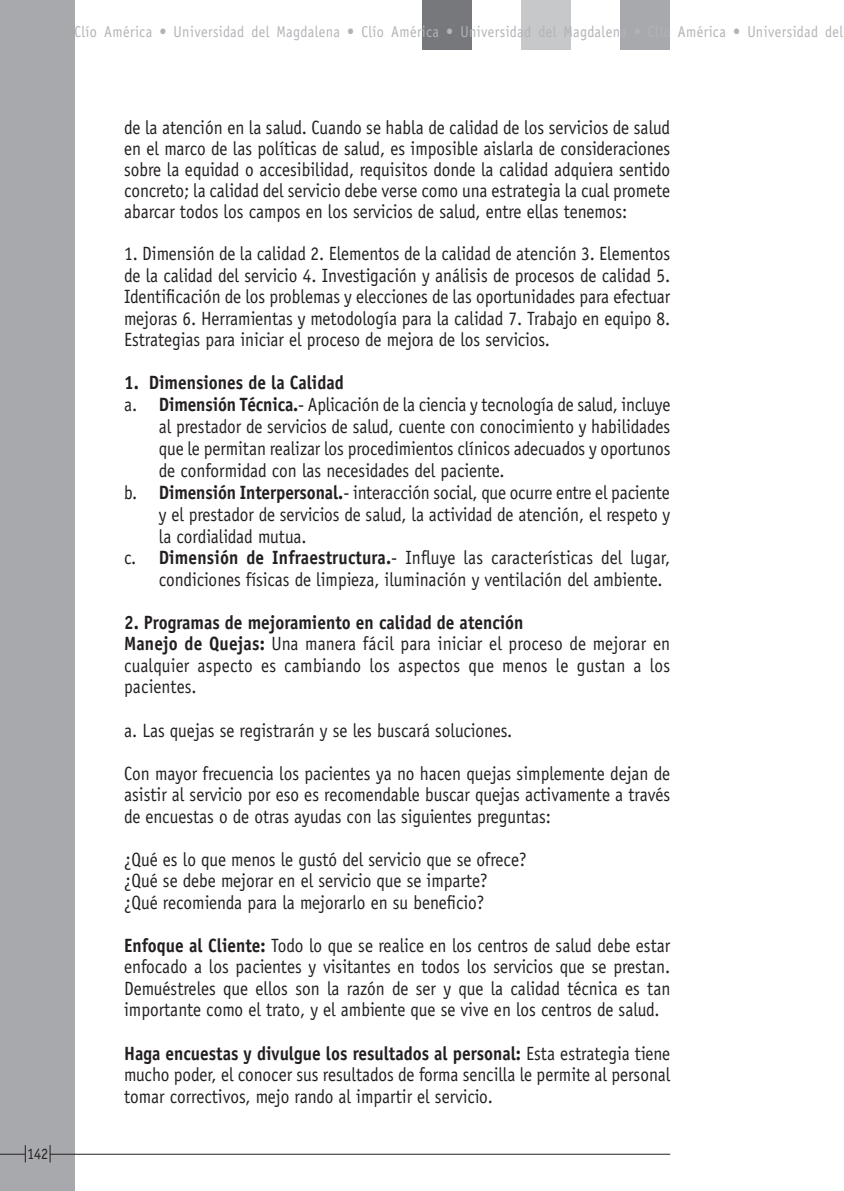
<style>
.page{position:relative;width:844px;height:1191px;background:#fff}
.page>*{position:absolute;margin:0;border:0;box-sizing:border-box;transform-origin:0 0}
.C__de_texto{font:19.25px/21.5px "Officina Sans";color:#231f20;text-align:justify;scale:.9 1}
.Tab{font:19.25px/21.9px "Officina Sans";color:#231f20;text-align:justify;scale:.9 1}
.Tab-2{font:700 19.25px "Officina Sans";color:#231f20;scale:.9 1}
.C__de_texto-2{font:700 19.25px "Officina Sans";color:#231f20;scale:.9 1}
.t1{font:15.75px "Officina Sans";letter-spacing:.03em;color:#b2b3b7;scale:.9 1}
.t2{font:15.75px "Officina Sans";color:#231f20;scale:.9 1}
.s1{font-weight:700}
</style>
<div class="page">
<div style="left:0;top:0;width:74px;height:1191px;background:#a8a9ad"></div>
<hr style="left:50px;top:1153px;width:620px;height:1px;background:#231f20">
<div style="left:422px;top:0;width:49px;height:50px;background:#76787b"></div>
<div style="left:620px;top:0;width:50px;height:50px;background:#a8a9ad"></div>
<div style="left:521px;top:0;width:49px;height:50px;background:#c7c8ca"></div>
<svg style="left:50px;top:1145px;width:1px;height:17px"></svg>
<svg style="left:0;top:1145px;width:26px;height:17px"></svg>
<p class="t1" style="left:74px;top:22px;width:855px">Clío América • Universidad del Magdalena • Clío América • Universidad del Magdalena • Clío América • Universidad del</p>
<p class="t2" style="left:27px;top:1144px;width:25px">142</p>
<p class="C__de_texto" style="left:124px;top:117px;width:608px;line-height:21px">de la atención en la salud. Cuando se habla de calidad de los servicios de salud en el marco de las políticas de salud, es imposible aislarla de consideraciones sobre la equidad o accesibilidad, requisitos donde la calidad adquiera sentido concreto; la calidad del servicio debe verse como una estrategia la cual promete abarcar todos los campos en los servicios de salud, entre ellas tenemos:</p>
<p class="C__de_texto" style="left:124px;top:243px;width:608px">1. Dimensión de la calidad 2. Elementos de la calidad de atención 3. Elementos de la calidad del servicio 4. Investigación y análisis de procesos de calidad 5.<br>Identificación de los problemas y elecciones de las oportunidades para efectuar mejoras 6. Herramientas y metodología para la calidad 7. Trabajo en equipo 8.<br>Estrategias para iniciar el proceso de mejora de los servicios.</p>
<p class="C__de_texto-2" style="left:124px;top:371px;width:245px">1. Dimensiones de la Calidad</p>
<p class="Tab" style="left:159px;top:394px;width:570px;text-indent:-35px">a. <span class="s1">Dimensión Técnica.</span>- Aplicación de la ciencia y tecnología de salud, incluye al prestador de servicios de salud, cuente con conocimiento y habilidades que le permitan realizar los procedimientos clínicos adecuados y oportunos de conformidad con las necesidades del paciente.</p>
<p class="Tab" style="left:159px;top:481px;width:569px;text-indent:-35px">b. <span class="s1">Dimensión Interpersonal.</span>- interacción social, que ocurre entre el paciente y el prestador de servicios de salud, la actividad de atención, el respeto y la cordialidad mutua.</p>
<p class="Tab" style="left:159px;top:547px;width:569px;text-indent:-35px">c. <span class="s1">Dimensión de Infraestructura.</span>- Influye las características del lugar, condiciones físicas de limpieza, iluminación y ventilación del ambiente.</p>
<p class="Tab-2" style="left:124px;top:610px;width:445px">2. Programas de mejoramiento en calidad de atención</p>
<p class="C__de_texto" style="left:124px;top:633px;width:608px"><span class="s1">Manejo de Quejas:</span> Una manera fácil para iniciar el proceso de mejorar en cualquier aspecto es cambiando los aspectos que menos le gustan a los pacientes.</p>
<p class="C__de_texto" style="left:124px;top:719px;width:433px">a. Las quejas se registrarán y se les buscará soluciones.</p>
<p class="C__de_texto" style="left:124px;top:762px;width:608px">Con mayor frecuencia los pacientes ya no hacen quejas simplemente dejan de asistir al servicio por eso es recomendable buscar quejas activamente a través de encuestas o de otras ayudas con las siguientes preguntas:</p>
<p class="C__de_texto" style="left:124px;top:848px;width:448px">¿Qué es lo que menos le gustó del servicio que se ofrece?</p>
<p class="C__de_texto" style="left:124px;top:870px;width:405px">¿Qué se debe mejorar en el servicio que se imparte?</p>
<p class="C__de_texto" style="left:124px;top:891px;width:401px">¿Qué recomienda para la mejorarlo en su beneficio?</p>
<p class="C__de_texto" style="left:124px;top:934px;width:608px"><span class="s1">Enfoque al Cliente:</span> Todo lo que se realice en los centros de salud debe estar enfocado a los pacientes y visitantes en todos los servicios que se prestan.<br>Demuéstreles que ellos son la razón de ser y que la calidad técnica es tan importante como el trato, y el ambiente que se vive en los centros de salud.</p>
<p class="C__de_texto" style="left:124px;top:1042px;width:608px"><span class="s1">Haga encuestas y divulgue los resultados al personal:</span> Esta estrategia tiene mucho poder, el conocer sus resultados de forma sencilla le permite al personal tomar correctivos, mejo rando al impartir el servicio.</p>
</div>
